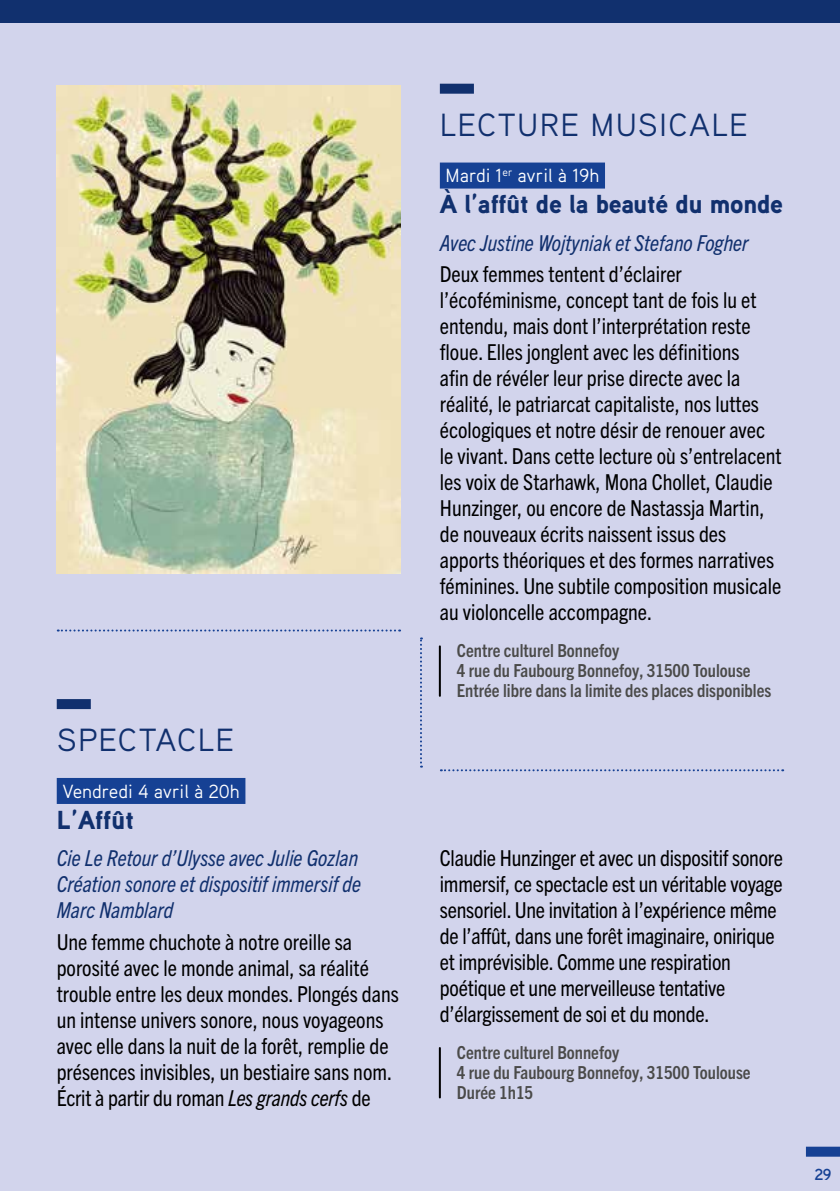
<style>
.page{position:relative;width:840px;height:1191px;background:#fff}
.page>*{position:absolute;margin:0;border:0;box-sizing:border-box;transform-origin:0 0}
.t1{font:32px "Aaux Pro";letter-spacing:.04em;color:#11306e}
.t2{font:900 26px "Aaux Pro";letter-spacing:-.01em;color:#11306e}
.t3{font:condensed 22px/26px "Trade Gothic Next LT Pro";color:#000}
.t4{font:italic condensed 22px/26px "Trade Gothic Next LT Pro";color:#11306e}
.t5{font:19px "Aaux Pro";color:#fff}
.t6{font:700 condensed 18px/20px "Trade Gothic Next LT Pro";color:#4a4a49}
.t7{font:700 16px "Aaux Pro";color:#164194}
.s1{font-style:italic}
</style>
<div class="page">
<div style="left:0;top:0;width:839px;height:24px;background:#11306e"></div>
<div style="left:0;top:24px;width:839px;height:1167px;background:#d2d4ec"></div>
<img style="left:57px;top:85px;width:343px;height:488px">
<div style="left:439px;top:162px;width:165px;height:26px;background:#164194"></div>
<hr style="left:438px;top:646px;width:2px;height:50px;background:#000">
<div style="left:439px;top:84px;width:34px;height:10px;background:#11306e"></div>
<div style="left:57px;top:778px;width:188px;height:26px;background:#164194"></div>
<div style="left:57px;top:699px;width:34px;height:10px;background:#11306e"></div>
<hr style="left:438px;top:1048px;width:2px;height:49px;background:#000">
<svg style="left:58px;top:629px;width:342px;height:2px"></svg>
<svg style="left:440px;top:769px;width:342px;height:2px"></svg>
<svg style="left:420px;top:637px;width:2px;height:130px"></svg>
<div style="left:805px;top:1146px;width:34px;height:10px;background:#164194"></div>
<h1 class="t1" style="left:57px;top:720px;width:179px">SPECTACLE</h1>
<p class="t5" style="left:62px;top:779px;width:179px">Vendredi 4 avril à 20h</p>
<p class="t2" style="left:57px;top:803px;width:79px">L’Affût</p>
<p class="t4" style="left:57px;top:843px;width:305px">Cie Le Retour d’Ulysse avec Julie Gozlan<br>Création sonore et dispositif immersif de<br>Marc Namblard</p>
<p class="t3" style="left:57px;top:927px;width:343px">Une femme chuchote à notre oreille sa porosité avec le monde animal, sa réalité trouble entre les deux mondes. Plongés dans un intense univers sonore, nous voyageons avec elle dans la nuit de la forêt, remplie de présences invisibles, un bestiaire sans nom.<br>Écrit à partir du roman <span class="s1">Les grands cerfs</span> de</p>
<h1 class="t1" style="left:439px;top:104px;width:309px">LECTURE MUSICALE</h1>
<p class="t5" style="left:445px;top:164px;width:155px">Mardi 1<sup>er</sup> avril à 19h</p>
<p class="t2" style="left:439px;top:187px;width:344px">À l’affût de la beauté du monde</p>
<p class="t4" style="left:439px;top:228px;width:310px">Avec Justine Wojtyniak et Stefano Fogher</p>
<p class="t3" style="left:439px;top:260px;width:343px">Deux femmes tentent d’éclairer l’écoféminisme, concept tant de fois lu et entendu, mais dont l’interprétation reste floue. Elles jonglent avec les définitions<br>afin de révéler leur prise directe avec la réalité, le patriarcat capitaliste, nos luttes écologiques et notre désir de renouer avec le vivant. Dans cette lecture où s’entrelacent les voix de Starhawk, Mona Chollet, Claudie Hunzinger, ou encore de Nastassja Martin, de nouveaux écrits naissent issus des apports théoriques et des formes narratives féminines. Une subtile composition musicale au violoncelle accompagne.</p>
<p class="t6" style="left:456px;top:640px;width:316px">Centre culturel Bonnefoy<br>4 rue du Faubourg Bonnefoy, 31500 Toulouse<br>Entrée libre dans la limite des places disponibles</p>
<p class="t3" style="left:439px;top:843px;width:344px">Claudie Hunzinger et avec un dispositif sonore immersif, ce spectacle est un véritable voyage sensoriel. Une invitation à l’expérience même de l’affût, dans une forêt imaginaire, onirique et imprévisible. Comme une respiration poétique et une merveilleuse tentative d’élargissement de soi et du monde.</p>
<p class="t6" style="left:456px;top:1041px;width:295px">Centre culturel Bonnefoy<br>4 rue du Faubourg Bonnefoy, 31500 Toulouse<br>Durée 1h15</p>
<p class="t7" style="left:813px;top:1163px;width:19px">29</p>
</div>
